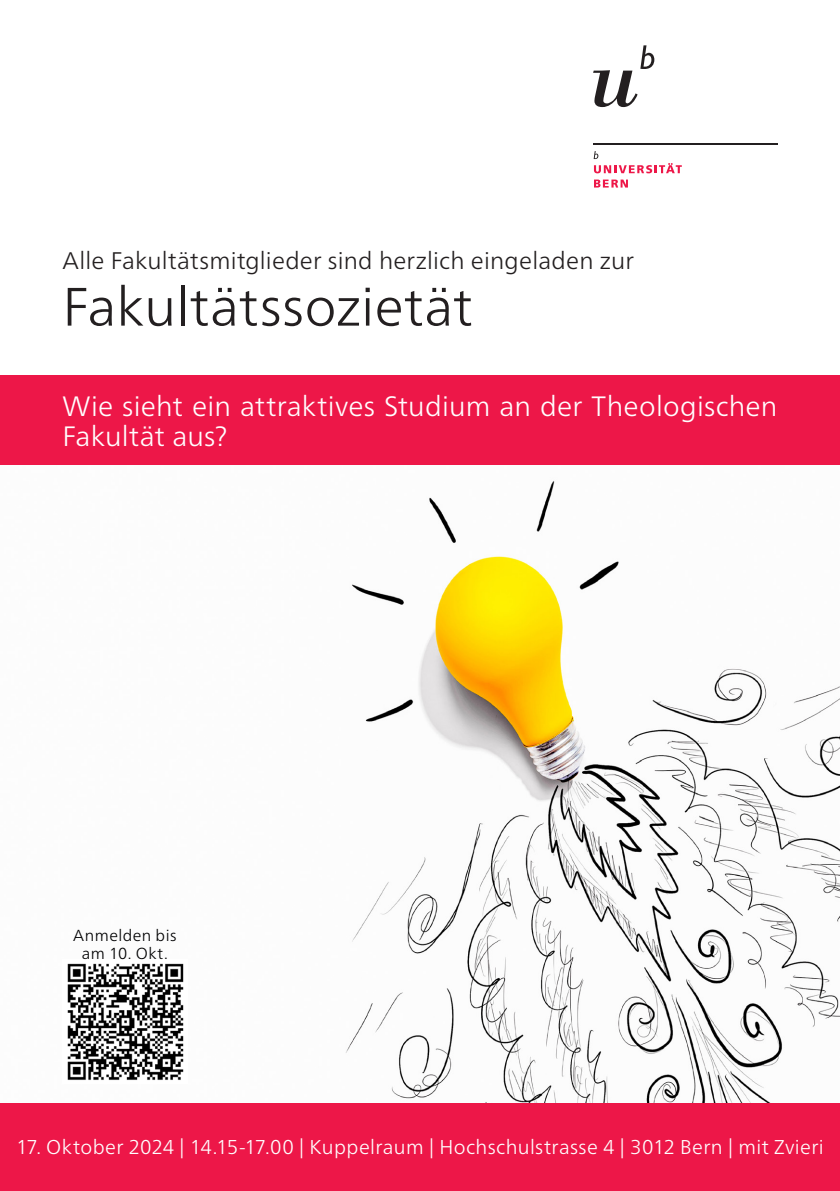
<style>
.page{position:relative;width:840px;height:1191px;background:#fff}
.page>*{position:absolute;margin:0;border:0;box-sizing:border-box;transform-origin:0 0}
.t1{font:300 54px "Frutiger Neue LT Pro";letter-spacing:.005em;color:#231f20}
.t2{font:300 28px/30px "Frutiger Neue LT Pro";letter-spacing:.005em;color:#fff}
.t3{font:300 24px "Frutiger Neue LT Pro";letter-spacing:.01em;color:#231f20}
.t4{font:300 20px "Frutiger Neue LT Pro";letter-spacing:.015em;color:#fff}
.t5{font:300 16px/18px "Frutiger Neue LT Pro";letter-spacing:.03em;color:#000001;text-align:center}
</style>
<div class="page">
<div style="left:0;top:376px;width:839px;height:89px;background:#ed1748"></div>
<svg style="left:593px;top:45px;width:61px;height:62px"></svg>
<hr style="left:593px;top:143px;width:184px;height:2px;background:#231f20">
<svg style="left:593px;top:151px;width:88px;height:22px"></svg>
<svg style="left:594px;top:179px;width:33px;height:8px"></svg>
<img style="left:345px;top:481px;width:494px;height:622px">
<div style="left:0;top:1103px;width:839px;height:88px;background:#ed1748"></div>
<img style="left:67px;top:963px;width:117px;height:117px">
<p class="t3" style="left:62px;top:246px;width:572px">Alle Fakultätsmitglieder sind herzlich eingeladen zur</p>
<h1 class="t1" style="left:62px;top:274px;width:411px">Fakultätssozietät</h1>
<h2 class="t2" style="left:62px;top:391px;width:716px">Wie sieht ein attraktives Studium an der Theologischen<br>Fakultät aus?</h2>
<p class="t5" style="left:73px;top:926px;width:105px">Anmelden bis am 10. Okt.</p>
<p class="t4" style="left:16px;top:1134px;width:808px">17. Oktober 2024 | 14.15-17.00 | Kuppelraum | Hochschulstrasse 4 | 3012 Bern | mit Zvieri</p>
</div>
